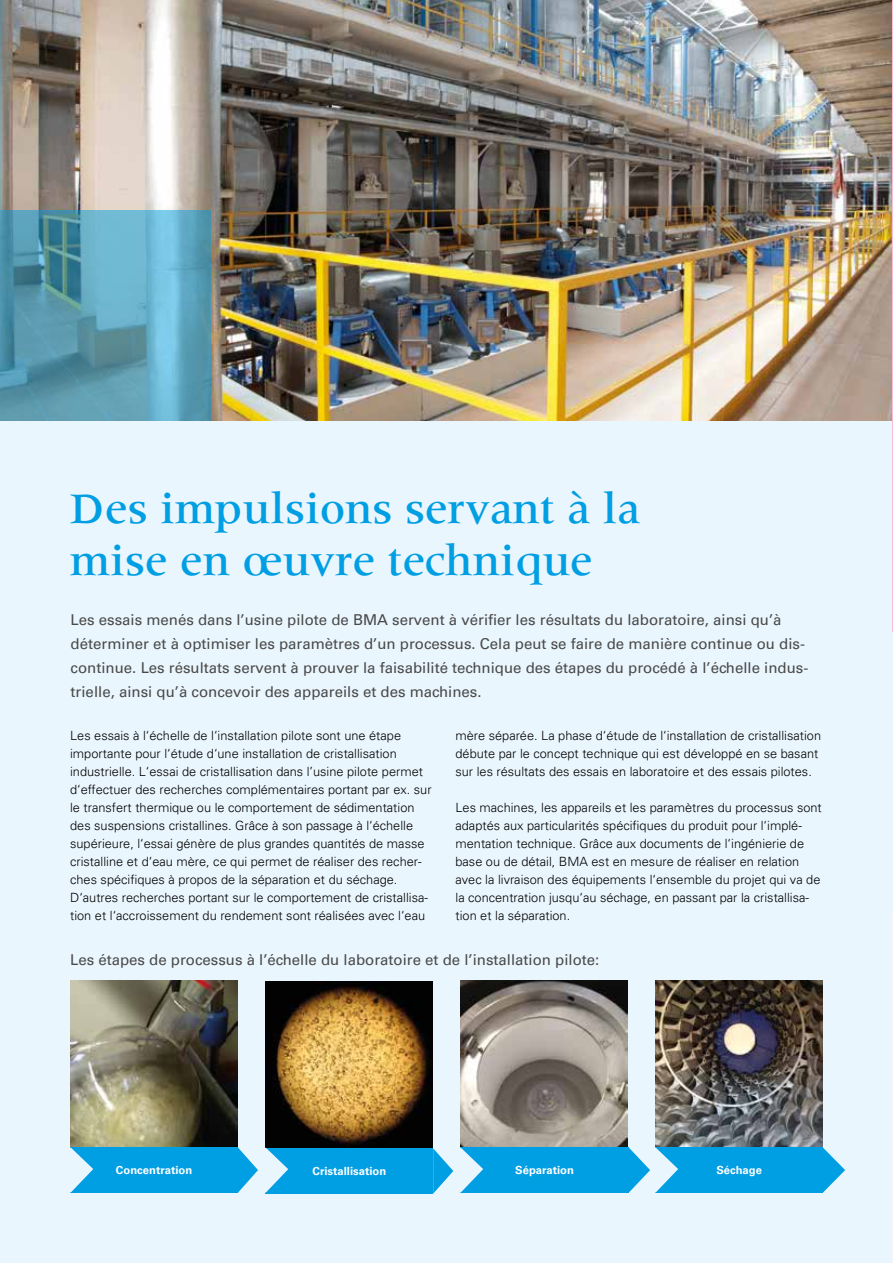
<style>
.page{position:relative;width:893px;height:1263px;background:#fff}
.page>*{position:absolute;margin:0;border:0;box-sizing:border-box;transform-origin:0 0}
.t1{font:500 45px/52.5px "Meridien LT Std";color:#009ee3}
.t2{font:15px/24px "Univers LT Pro 55 Roman";color:#494948}
.t3{font:300 12.75px/18px "Univers LT Pro 45";color:#000}
.t4{font:700 11.25px "Univers LT Pro 65";color:#fff}
</style>
<div class="page">
<img style="left:0;top:0;width:892px;height:421px">
<div style="left:0;top:421px;width:893px;height:842px;background:#eaf6fe"></div>
<svg style="left:0;top:210px;width:210px;height:211px;background:#5da0b6"></svg>
<hr style="left:892px;top:912px;width:1px;height:351px;background:#f6f6f6">
<hr style="left:892px;top:0;width:1px;height:631px;background:#f6bfd9">
<img style="left:656px;top:980px;width:167px;height:167px">
<img style="left:266px;top:981px;width:167px;height:167px">
<img style="left:461px;top:980px;width:167px;height:167px">
<div style="left:656px;top:1147px;width:167px;height:46px;background:#009ee3"></div>
<svg style="left:823px;top:1147px;width:22px;height:46px"></svg>
<hr style="left:892px;top:421px;width:1px;height:210px;background:#009ee3">
<hr style="left:892px;top:210px;width:1px;height:211px;background:#009ee3">
<img style="left:71px;top:980px;width:167px;height:167px">
<div style="left:461px;top:1147px;width:168px;height:46px;background:#009ee3"></div>
<svg style="left:629px;top:1147px;width:49px;height:46px"></svg>
<div style="left:266px;top:1148px;width:167px;height:45px;background:#009ee3"></div>
<svg style="left:433px;top:1147px;width:50px;height:46px"></svg>
<div style="left:70px;top:1147px;width:168px;height:46px;background:#009ee3"></div>
<svg style="left:238px;top:1147px;width:50px;height:46px"></svg>
<svg style="left:70px;top:1147px;width:23px;height:46px"></svg>
<h1 class="t1" style="left:70px;top:482px;width:571px">Des impulsions servant à la mise en œuvre technique</h1>
<p class="t2" style="left:71px;top:607px;width:739px">Les essais menés dans l’usine pilote de BMA servent à vérifier les résultats du laboratoire, ainsi qu’à déterminer et à optimiser les paramètres d’un processus. Cela peut se faire de manière continue ou dis&shy;continue. Les résultats servent à prouver la faisabilité technique des étapes du procédé à l’échelle indus&shy;trielle, ainsi qu’à concevoir des appareils et des machines.</p>
<p class="t3" style="left:70px;top:726px;width:363px">Les essais à l‘échelle de l‘installation pilote sont une étape importante pour l‘étude d‘une installation de cristallisation industrielle. L‘essai de cristallisation dans l’usine pilote permet d‘effectuer des recherches complémentaires portant par ex. sur le transfert thermique ou le comportement de sédimentation des suspensions cristallines. Grâce à son passage à l‘échelle supérieure, l‘essai génère de plus grandes quantités de masse cristalline et d‘eau mère, ce qui permet de réaliser des recher&shy;ches spécifiques à propos de la séparation et du séchage.<br>D‘autres recherches portant sur le comportement de cristallisa&shy;tion et l‘accroissement du rendement sont réalisées avec l‘eau</p>
<p class="t3" style="left:455px;top:726px;width:367px">mère séparée. La phase d‘étude de l‘installation de cristallisation débute par le concept technique qui est développé en se basant sur les résultats des essais en laboratoire et des essais pilotes.</p>
<p class="t3" style="left:455px;top:798px;width:368px">Les machines, les appareils et les paramètres du processus sont adaptés aux particularités spécifiques du produit pour l‘implé&shy;mentation technique. Grâce aux documents de l‘ingénierie de base ou de détail, BMA est en mesure de réaliser en relation avec la livraison des équipements l‘ensemble du projet qui va de la concentration jusqu‘au séchage, en passant par la cristallisa&shy;tion et la séparation.</p>
<p class="t2" style="left:70px;top:947px;width:531px">Les étapes de processus à l’échelle du laboratoire et de l’installation pilote:</p>
<p class="t4" style="left:116px;top:1162px;width:78px">Concentration</p>
<p class="t4" style="left:312px;top:1163px;width:75px">Cristallisation</p>
<p class="t4" style="left:515px;top:1162px;width:60px">Séparation</p>
<p class="t4" style="left:716px;top:1162px;width:47px">Séchage</p>
</div>
